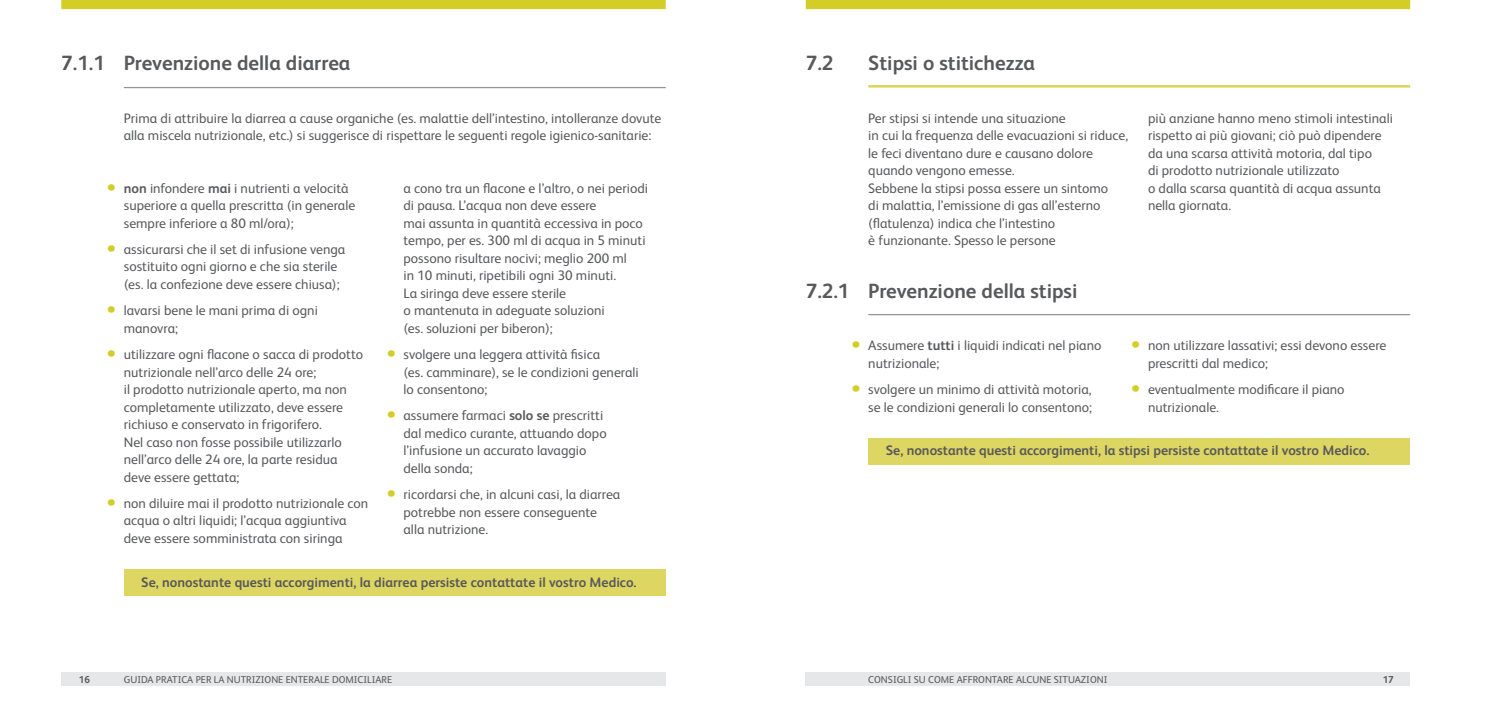
<style>
.page{position:relative;width:1489px;height:727px;background:#fff}
.page>*{position:absolute;margin:0;border:0;box-sizing:border-box;transform-origin:0 0}
.t1{font:700 20.62px "FS Albert Pro";color:#58595b}
.t2{font:13.75px/17.5px "FS Albert Pro";color:#58595b}
.t3{font:700 13.75px "FS Albert Pro";color:#58595b}
.t4{font:10px "FS Albert Pro";color:#58595b}
.t5{font:700 10px "FS Albert Pro";color:#58595b}
.s1{font-size:20.62px;color:#d5cd27}
.s2{font-weight:700}
</style>
<div class="page">
<div style="left:805px;top:672px;width:604px;height:13px;background:#e6e7e8"></div>
<div style="left:61px;top:672px;width:604px;height:13px;background:#e6e7e8"></div>
<div style="left:61px;top:0;width:604px;height:9px;background:#d5cd27"></div>
<div style="left:805px;top:0;width:604px;height:9px;background:#d5cd27"></div>
<div style="left:124px;top:569px;width:541px;height:26px;background:#ded663"></div>
<div style="left:868px;top:438px;width:541px;height:26px;background:#ded663"></div>
<hr style="left:868px;top:85px;width:541px;height:2px;background:#ddd457">
<hr style="left:868px;top:314px;width:541px;height:1px;background:#939598">
<hr style="left:124px;top:87px;width:541px;height:1px;background:#939598">
<h1 class="t1" style="left:61px;top:48px;width:291px">7.1.1 Prevenzione della diarrea</h1>
<p class="t2" style="left:124px;top:108px;width:539px">Prima di attribuire la diarrea a cause organiche (es. malattie dell’intestino, intolleranze dovute alla miscela nutrizionale, etc.) si suggerisce di rispettare le seguenti regole igienico-sanitarie:</p>
<p class="t2" style="left:124px;top:178px;width:233px;text-indent:-18px"><span class="s1">•</span> <span class="s2">non</span> infondere <span class="s2">mai</span> i nutrienti a velocità superiore a quella prescritta (in generale sempre inferiore a 80 ml/ora);</p>
<p class="t2" style="left:124px;top:239px;width:223px;text-indent:-18px"><span class="s1">•</span> assicurarsi che il set di infusione venga sostituito ogni giorno e che sia sterile (es. la confezione deve essere chiusa);</p>
<p class="t2" style="left:124px;top:301px;width:195px;text-indent:-18px"><span class="s1">•</span> lavarsi bene le mani prima di ogni manovra;</p>
<p class="t2" style="left:124px;top:344px;width:241px;text-indent:-18px"><span class="s1">•</span> utilizzare ogni flacone o sacca di prodotto nutrizionale nell’arco delle 24 ore;<br>il prodotto nutrizionale aperto, ma non completamente utilizzato, deve essere richiuso e conservato in frigorifero.<br>Nel caso non fosse possibile utilizzarlo nell’arco delle 24 ore, la parte residua deve essere gettata;</p>
<p class="t2" style="left:106px;top:493px;width:263px;text-align:center"><span class="s1">•</span> non diluire mai il prodotto nutrizionale con acqua o altri liquidi; l’acqua aggiuntiva<br>deve essere somministrata con siringa</p>
<p class="t2" style="left:403px;top:178px;width:246px">a cono tra un flacone e l’altro, o nei periodi di pausa. L’acqua non deve essere<br>mai assunta in quantità eccessiva in poco tempo, per es. 300 ml di acqua in 5 minuti possono risultare nocivi; meglio 200 ml<br>in 10 minuti, ripetibili ogni 30 minuti.<br>La siringa deve essere sterile<br>o mantenuta in adeguate soluzioni<br>(es. soluzioni per biberon);</p>
<p class="t2" style="left:403px;top:344px;width:237px;text-indent:-18px"><span class="s1">•</span> svolgere una leggera attività fisica<br>(es. camminare), se le condizioni generali lo consentono;</p>
<p class="t2" style="left:403px;top:406px;width:205px;text-indent:-18px"><span class="s1">•</span> assumere farmaci <span class="s2">solo se</span> prescritti dal medico curante, attuando dopo l’infusione un accurato lavaggio della sonda;</p>
<p class="t2" style="left:403px;top:484px;width:218px;text-indent:-18px"><span class="s1">•</span> ricordarsi che, in alcuni casi, la diarrea potrebbe non essere conseguente alla nutrizione.</p>
<p class="t3" style="left:141px;top:572px;width:497px">Se, nonostante questi accorgimenti, la diarrea persiste contattate il vostro Medico.</p>
<h1 class="t1" style="left:805px;top:48px;width:29px">7.2</h1>
<h1 class="t1" style="left:805px;top:276px;width:45px">7.2.1</h1>
<h1 class="t1" style="left:868px;top:48px;width:168px">Stipsi o stitichezza</h1>
<p class="t2" style="left:868px;top:108px;width:261px">Per stipsi si intende una situazione<br>in cui la frequenza delle evacuazioni si riduce, le feci diventano dure e causano dolore quando vengono emesse.<br>Sebbene la stipsi possa essere un sintomo<br>di malattia, l’emissione di gas all’esterno (flatulenza) indica che l’intestino<br>è funzionante. Spesso le persone</p>
<p class="t2" style="left:1147px;top:108px;width:246px">più anziane hanno meno stimoli intestinali rispetto ai più giovani; ciò può dipendere da una scarsa attività motoria, dal tipo<br>di prodotto nutrizionale utilizzato<br>o dalla scarsa quantità di acqua assunta nella giornata.</p>
<h1 class="t1" style="left:868px;top:276px;width:211px">Prevenzione della stipsi</h1>
<p class="t2" style="left:868px;top:336px;width:235px;text-indent:-18px"><span class="s1">•</span> Assumere <span class="s2">tutti</span> i liquidi indicati nel piano nutrizionale;</p>
<p class="t2" style="left:850px;top:379px;width:243px;text-align:right"><span class="s1">•</span> svolgere un minimo di attività motoria, se le condizioni generali lo consentono;</p>
<p class="t2" style="left:1147px;top:336px;width:240px;text-indent:-18px"><span class="s1">•</span> non utilizzare lassativi; essi devono essere prescritti dal medico;</p>
<p class="t2" style="left:1147px;top:379px;width:198px;text-indent:-18px"><span class="s1">•</span> eventualmente modificare il piano nutrizionale.</p>
<p class="t3" style="left:885px;top:441px;width:485px">Se, nonostante questi accorgimenti, la stipsi persiste contattate il vostro Medico.</p>
<p class="t5" style="left:79px;top:672px;width:13px">16</p>
<p class="t4" style="left:868px;top:671px;width:241px">Consigli su come affrontare alcune situazioni</p>
<p class="t5" style="left:1382px;top:672px;width:13px">17</p>
<p class="t4" style="left:124px;top:671px;width:270px">guida pratica per la nutrizione enterale domiciliare</p>
</div>
